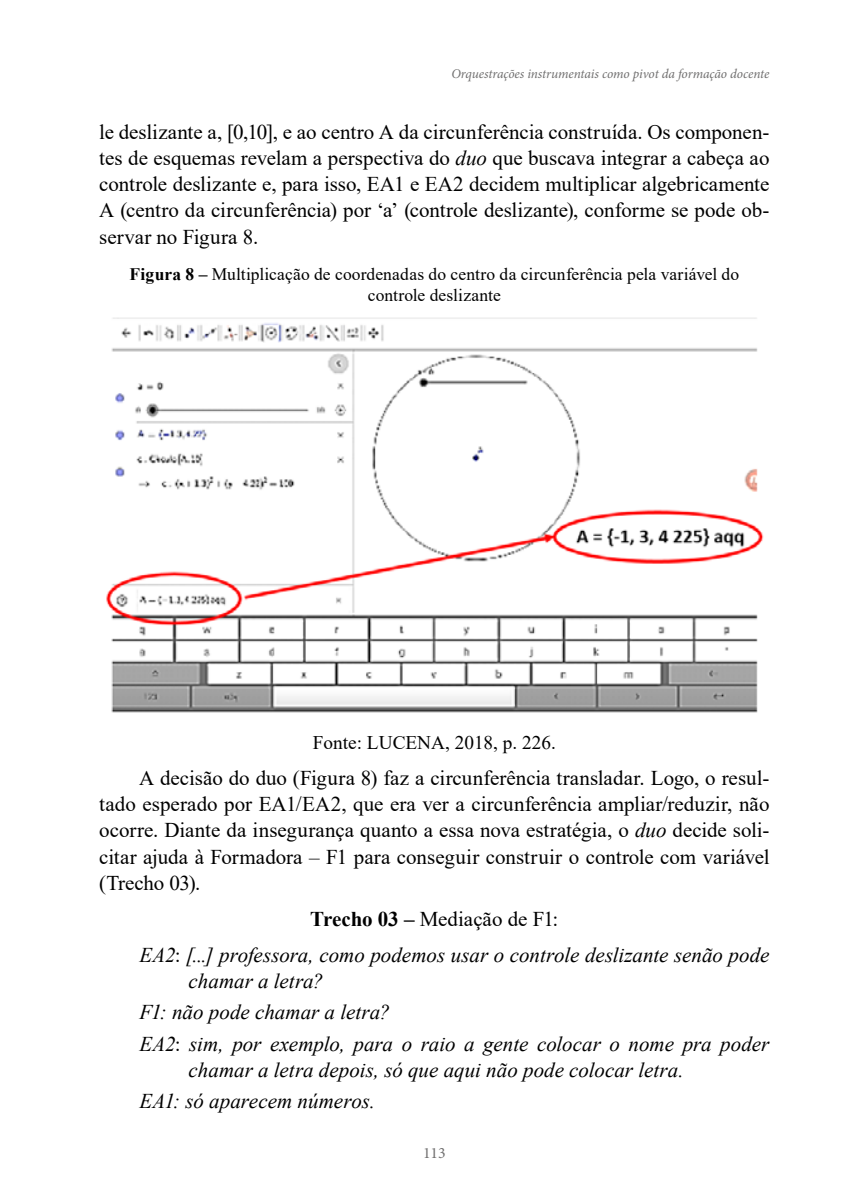
<style>
.page{position:relative;width:844px;height:1191px;background:#fff}
.page>*{position:absolute;margin:0;border:0;box-sizing:border-box;transform-origin:0 0}
.t1{font:21px/26.2px "Times New Roman";letter-spacing:-.005em;color:#000;text-align:justify}
.t2{font:italic 21px/31.2px "Times New Roman";color:#000}
.t3{font:19.25px "Times New Roman";color:#000}
.t4{font:17.5px/21px "Times New Roman";letter-spacing:.005em;color:#000;text-align:center}
.t5{font:15.75px "Minion Pro";color:#706f6f}
.t6{font:italic 13.3px "Minion Pro";letter-spacing:-.005em;color:#706f6f}
.s1{font-style:italic}
.s2{font-weight:700}
.s3{font-weight:700;font-style:normal}
.s4{font-style:normal}
</style>
<div class="page">
<img style="left:106px;top:317px;width:658px;height:396px">
<p class="t6" style="left:451px;top:65px;width:319px">Orquestrações instrumentais como pivot da formação docente</p>
<p class="t1" style="left:99px;top:118px;width:671px">le deslizante a, [0,10], e ao centro A da circunferência construída. Os componen&shy;tes de esquemas revelam a perspectiva do <span class="s1">duo</span> que buscava integrar a cabeça ao controle deslizante e, para isso, EA1 e EA2 decidem multiplicar algebricamente A (centro da circunferência) por ‘a’ (controle deslizante), conforme se pode ob&shy;servar no Figura 8.</p>
<p class="t4" style="left:129px;top:263px;width:611px"><span class="s2">Figura 8 –</span> Multiplicação de coordenadas do centro da circunferência pela variável do controle deslizante</p>
<p class="t3" style="left:313px;top:728px;width:244px">Fonte: LUCENA, 2018, p. 226.</p>
<p class="t1" style="left:99px;top:764px;width:671px;text-indent:40px">A decisão do duo (Figura 8) faz a circunferência transladar. Logo, o resul&shy;tado esperado por EA1/EA2, que era ver a circunferência ampliar/reduzir, não ocorre. Diante da insegurança quanto a essa nova estratégia, o <span class="s1">duo</span> decide soli&shy;citar ajuda à Formadora – F1 para conseguir construir o controle com variável (Trecho 03).</p>
<p class="t2" style="left:139px;top:900px;width:631px;line-height:36.2px;text-indent:171px"><span class="s3">Trecho 03 –</span> <span class="s4">Mediação de F1:<br></span>EA2<span class="s4">:</span> [...] professora, como podemos usar o controle deslizante senão pode</p>
<p class="t2" style="left:139px;top:965px;width:631px;text-indent:49px">chamar a letra?<br>F1: não pode chamar a letra?<br>EA2<span class="s4">:</span> sim, por exemplo, para o raio a gente colocar o nome pra poder</p>
<p class="t2" style="left:139px;top:1053px;width:545px;text-indent:49px">chamar a letra depois, só que aqui não pode colocar letra.<br>EA1: só aparecem números.</p>
<p class="t5" style="left:423px;top:1142px;width:24px">113</p>
</div>
